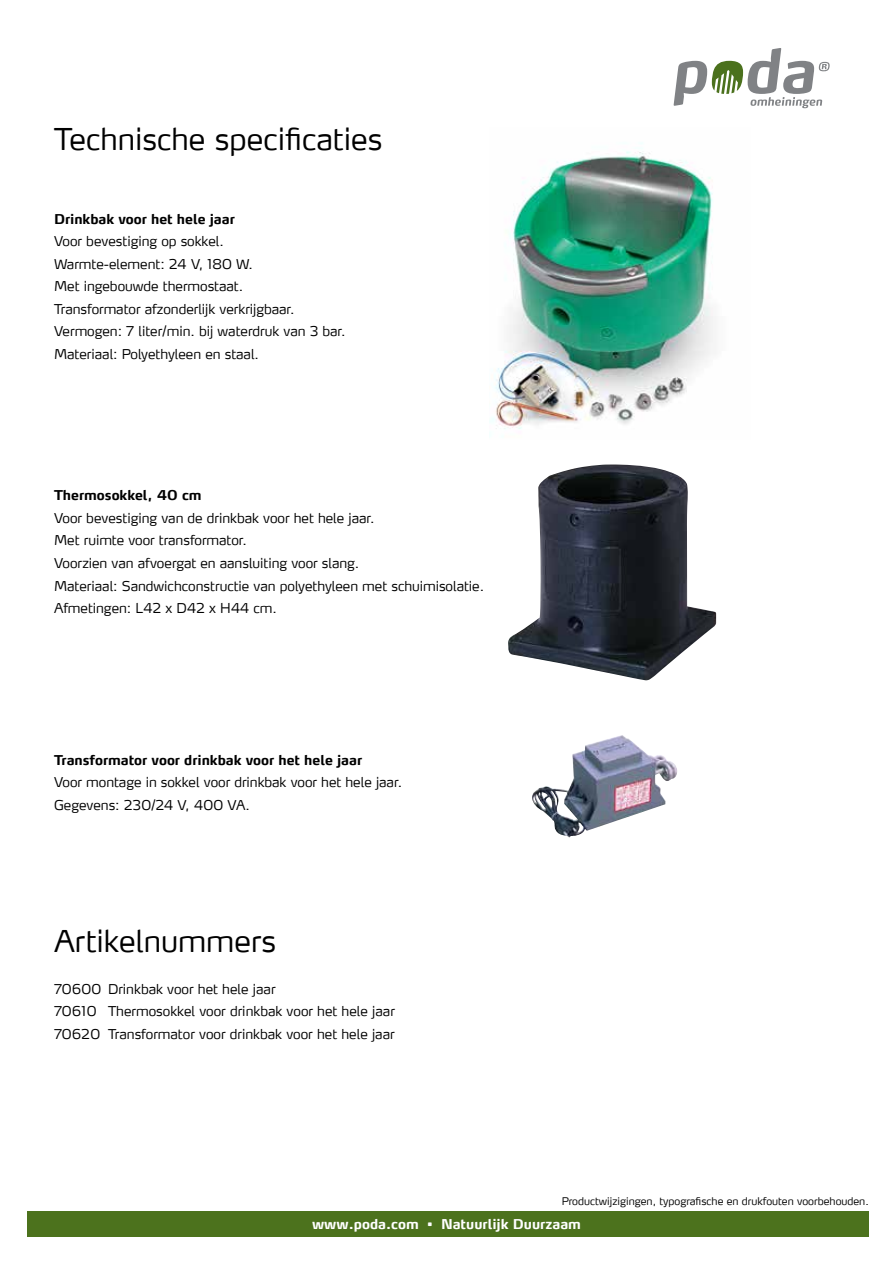
<style>
.page{position:relative;width:893px;height:1263px;background:#fff}
.page>*{position:absolute;margin:0;border:0;box-sizing:border-box;transform-origin:0 0}
.t1{font:300 30px "Max";color:#000}
.t2{font:300 13.5px/22.5px "Max LF";color:#000}
.t3{font:700 13.5px "Max LF";color:#000}
.t4{font:700 13.5px "Max";color:#fff}
.t5{font:300 10.5px "Max";color:#000}
</style>
<div class="page">
<div style="left:27px;top:1211px;width:842px;height:26px;background:#4c721d"></div>
<svg style="left:674px;top:48px;width:156px;height:60px"></svg>
<img style="left:508px;top:464px;width:208px;height:217px">
<img style="left:532px;top:735px;width:145px;height:103px">
<img style="left:489px;top:143px;width:224px;height:286px">
<h1 class="t1" style="left:54px;top:120px;width:330px">Technische specificaties</h1>
<p class="t3" style="left:54px;top:210px;width:182px">Drinkbak voor het hele jaar</p>
<p class="t2" style="left:54px;top:230px;width:293px">Voor bevestiging op sokkel.<br>Warmte-element: 24 V, 180 W.<br>Met ingebouwde thermostaat.<br>Transformator afzonderlijk verkrijgbaar.<br>Vermogen: 7 liter/min. bij waterdruk van 3 bar.<br>Materiaal: Polyethyleen en staal.</p>
<p class="t3" style="left:54px;top:487px;width:149px">Thermosokkel, 40 cm</p>
<p class="t2" style="left:54px;top:506px;width:432px">Voor bevestiging van de drinkbak voor het hele jaar.<br>Met ruimte voor transformator.<br>Voorzien van afvoergat en aansluiting voor slang.<br>Materiaal: Sandwichconstructie van polyethyleen met schuimisolatie.<br>Afmetingen: L42 x D42 x H44 cm.</p>
<p class="t3" style="left:54px;top:751px;width:310px">Transformator voor drinkbak voor het hele jaar</p>
<p class="t2" style="left:54px;top:770px;width:350px">Voor montage in sokkel voor drinkbak voor het hele jaar.<br>Gegevens: 230/24 V, 400 VA.</p>
<h1 class="t1" style="left:54px;top:922px;width:224px">Artikelnummers</h1>
<p class="t2" style="left:54px;top:977px;width:342px">70600 Drinkbak voor het hele jaar<br>70610 Thermosokkel voor drinkbak voor het hele jaar<br>70620 Transformator voor drinkbak voor het hele jaar</p>
<p class="t5" style="left:562px;top:1194px;width:309px">Productwijzigingen, typografische en drukfouten voorbehouden.</p>
<p class="t4" style="left:312px;top:1215px;width:270px">www.poda.com • Natuurlijk Duurzaam</p>
</div>
